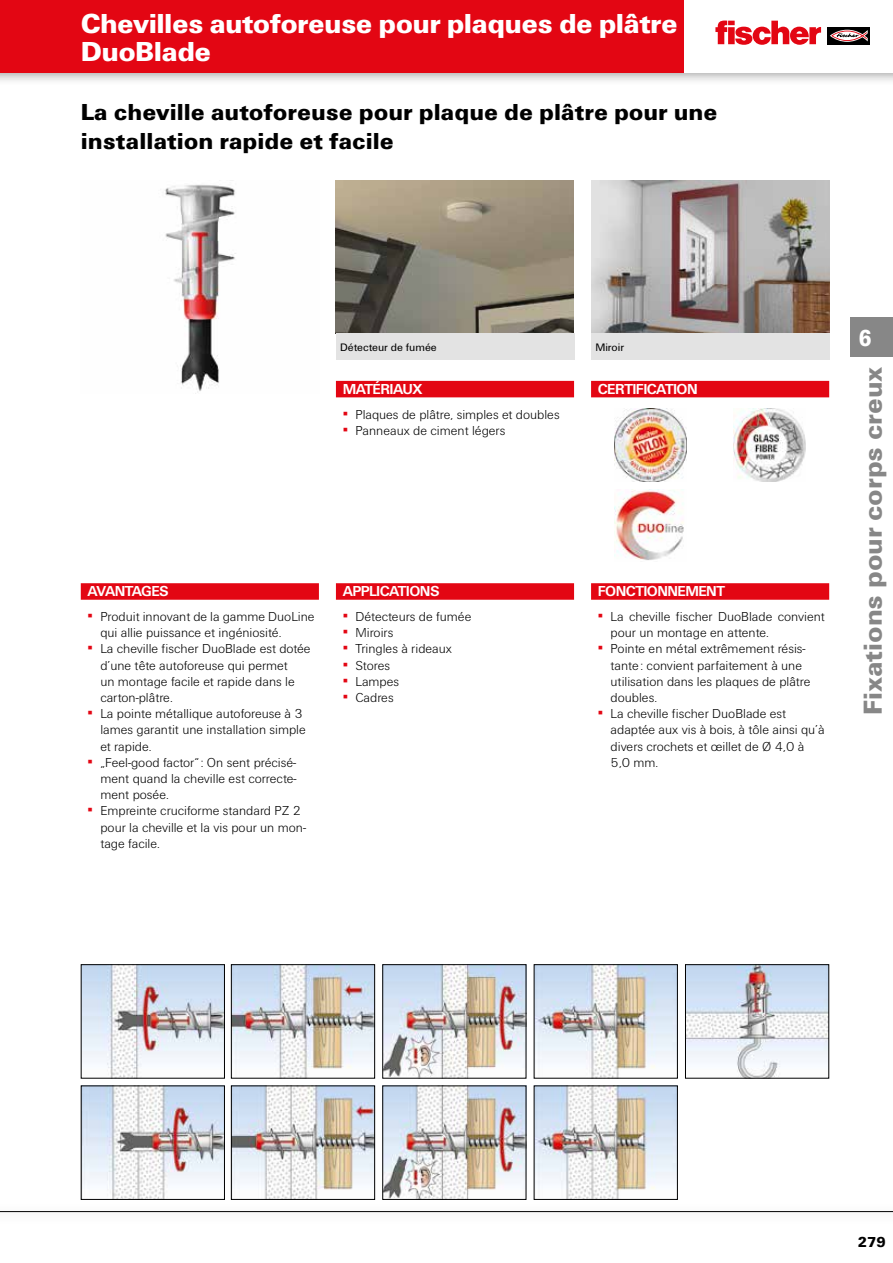
<style>
.page{position:relative;width:893px;height:1263px;background:#fff}
.page>*{position:absolute;margin:0;border:0;box-sizing:border-box;transform-origin:0 0}
.t1{font:900 28.5px/28.5px "Fi We";letter-spacing:-.02em;color:#fff}
.t2{font:900 27px "Fi We";color:#878787}
.t3{font:900 24px/28.8px "Fi We";color:#000}
.t4{font:900 24px "Fi We";color:#fff;scale:.88 1}
.t5{font:700 15px "Fi We";letter-spacing:-.04em;color:#fff}
.t6{font:900 15px "Fi We";color:#000}
.t7{font:300 13.5px/16.2px "Fi We";color:#000}
.t8{font:11.25px "Fi We";color:#000}
.s1{font-weight:400;color:#e30613}
</style>
<div class="page">
<img style="left:336px;top:180px;width:238px;height:153px">
<img style="left:591px;top:180px;width:238px;height:153px">
<img style="left:233px;top:966px;width:140px;height:110px">
<div style="left:231px;top:964px;width:144px;height:114px;border:1px solid #000"></div>
<img style="left:233px;top:1087px;width:140px;height:111px">
<div style="left:231px;top:1085px;width:144px;height:115px;border:1px solid #000"></div>
<img style="left:384px;top:966px;width:140px;height:110px">
<div style="left:382px;top:964px;width:144px;height:114px;border:1px solid #000"></div>
<img style="left:384px;top:1087px;width:140px;height:111px">
<div style="left:382px;top:1085px;width:144px;height:115px;border:1px solid #000"></div>
<img style="left:536px;top:966px;width:140px;height:110px">
<div style="left:534px;top:964px;width:144px;height:114px;border:1px solid #000"></div>
<img style="left:536px;top:1087px;width:140px;height:111px">
<div style="left:534px;top:1085px;width:144px;height:115px;border:1px solid #000"></div>
<img style="left:687px;top:966px;width:140px;height:110px">
<div style="left:685px;top:964px;width:144px;height:114px;border:1px solid #000"></div>
<img style="left:165px;top:180px;width:71px;height:213px">
<img style="left:83px;top:1087px;width:140px;height:111px">
<div style="left:81px;top:1085px;width:144px;height:115px;border:1px solid #000"></div>
<img style="left:83px;top:966px;width:140px;height:110px">
<div style="left:81px;top:964px;width:144px;height:114px;border:1px solid #000"></div>
<img style="left:733px;top:409px;width:73px;height:72px">
<img style="left:614px;top:490px;width:70px;height:70px">
<div style="left:0;top:0;width:893px;height:86px;background:#000;opacity:.4"></div>
<div style="left:0;top:0;width:893px;height:72px;background:#e30613"></div>
<div style="left:685px;top:0;width:208px;height:72px;background:#fff"></div>
<div style="left:828px;top:27px;width:42px;height:17px;background:#000"></div>
<svg style="left:830px;top:30px;width:38px;height:12px"></svg>
<svg style="left:715px;top:21px;width:106px;height:24px"></svg>
<hr style="left:0;top:1211px;width:893px;height:1px;background:#000">
<div style="left:850px;top:317px;width:43px;height:40px;background:#878787"></div>
<img style="left:614px;top:409px;width:73px;height:72px">
<div style="left:81px;top:583px;width:238px;height:17px;background:#e30613"></div>
<div style="left:336px;top:583px;width:238px;height:17px;background:#e30613"></div>
<div style="left:591px;top:583px;width:238px;height:17px;background:#e30613"></div>
<div style="left:336px;top:381px;width:238px;height:16px;background:#e30613"></div>
<div style="left:591px;top:381px;width:238px;height:16px;background:#e30613"></div>
<div style="left:336px;top:333px;width:238px;height:27px;background:#e3e3e3"></div>
<div style="left:591px;top:333px;width:238px;height:27px;background:#e3e3e3"></div>
<h1 class="t1" style="left:81px;top:9px;width:598px">Chevilles autoforeuse pour plaques de plâtre<br>DuoBlade</h1>
<h3 class="t3" style="left:81px;top:98px;width:638px">La cheville autoforeuse pour plaque de plâtre pour une installation rapide et facile</h3>
<p class="t8" style="left:340px;top:341px;width:98px">Détecteur de fumée</p>
<p class="t8" style="left:595px;top:341px;width:30px">Miroir</p>
<p class="t5" style="left:343px;top:381px;width:81px">MATÉRIAUX</p>
<p class="t7" style="left:343px;top:406px;width:218px"><span class="s1">▪</span> Plaques de plâtre, simples et doubles</p>
<p class="t7" style="left:343px;top:422px;width:164px"><span class="s1">▪</span> Panneaux de ciment légers</p>
<p class="t5" style="left:598px;top:381px;width:101px">CERTIFICATION</p>
<p class="t5" style="left:88px;top:583px;width:83px">AVANTAGES</p>
<p class="t7" style="left:100px;top:609px;width:216px;text-indent:-13px"><span class="s1">▪</span> Produit innovant de la gamme DuoLine qui allie puissance et ingéniosité.</p>
<p class="t7" style="left:100px;top:641px;width:212px;text-indent:-13px"><span class="s1">▪</span> La cheville fischer DuoBlade est dotée d’une tête autoforeuse qui permet<br>un montage facile et rapide dans le carton-plâtre.</p>
<p class="t7" style="left:100px;top:706px;width:207px;text-indent:-13px"><span class="s1">▪</span> La pointe métallique autoforeuse à 3 lames garantit une installation simple et rapide.</p>
<p class="t7" style="left:100px;top:754px;width:198px;text-align:justify;text-indent:-13px"><span class="s1">▪</span> „Feel-good factor“: On sent précisé&shy;ment quand la cheville est correcte&shy;ment posée.</p>
<p class="t7" style="left:100px;top:803px;width:207px;text-indent:-13px"><span class="s1">▪</span> Empreinte cruciforme standard PZ 2 pour la cheville et la vis pour un mon&shy;tage facile.</p>
<p class="t5" style="left:343px;top:583px;width:98px">APPLICATIONS</p>
<p class="t7" style="left:343px;top:609px;width:130px"><span class="s1">▪</span> Détecteurs de fumée</p>
<p class="t7" style="left:343px;top:625px;width:52px"><span class="s1">▪</span> Miroirs</p>
<p class="t7" style="left:343px;top:641px;width:111px"><span class="s1">▪</span> Tringles à rideaux</p>
<p class="t7" style="left:343px;top:657px;width:49px"><span class="s1">▪</span> Stores</p>
<p class="t7" style="left:343px;top:673px;width:58px"><span class="s1">▪</span> Lampes</p>
<p class="t7" style="left:343px;top:690px;width:52px"><span class="s1">▪</span> Cadres</p>
<p class="t5" style="left:598px;top:583px;width:129px">FONCTIONNEMENT</p>
<p class="t7" style="left:611px;top:609px;width:216px;text-indent:-13px"><span class="s1">▪</span> La cheville fischer DuoBlade convient pour un montage en attente.</p>
<p class="t7" style="left:611px;top:641px;width:201px;text-indent:-13px"><span class="s1">▪</span> Pointe en métal extrêmement résis&shy;tante : convient parfaitement à une utilisation dans les plaques de plâtre doubles.</p>
<p class="t7" style="left:611px;top:706px;width:215px;text-indent:-13px"><span class="s1">▪</span> La cheville fischer DuoBlade est adaptée aux vis à bois, à tôle ainsi qu’à divers crochets et œillet de Ø 4,0 à<br>5,0 mm.</p>
<h3 class="t4" style="left:859px;top:325px;width:16px">6</h3>
<h2 class="t2" style="left:857px;top:715px;width:350px;rotate:-90deg">Fixations pour corps creux</h2>
<p class="t6" style="left:858px;top:1234px;width:29px">279</p>
</div>
